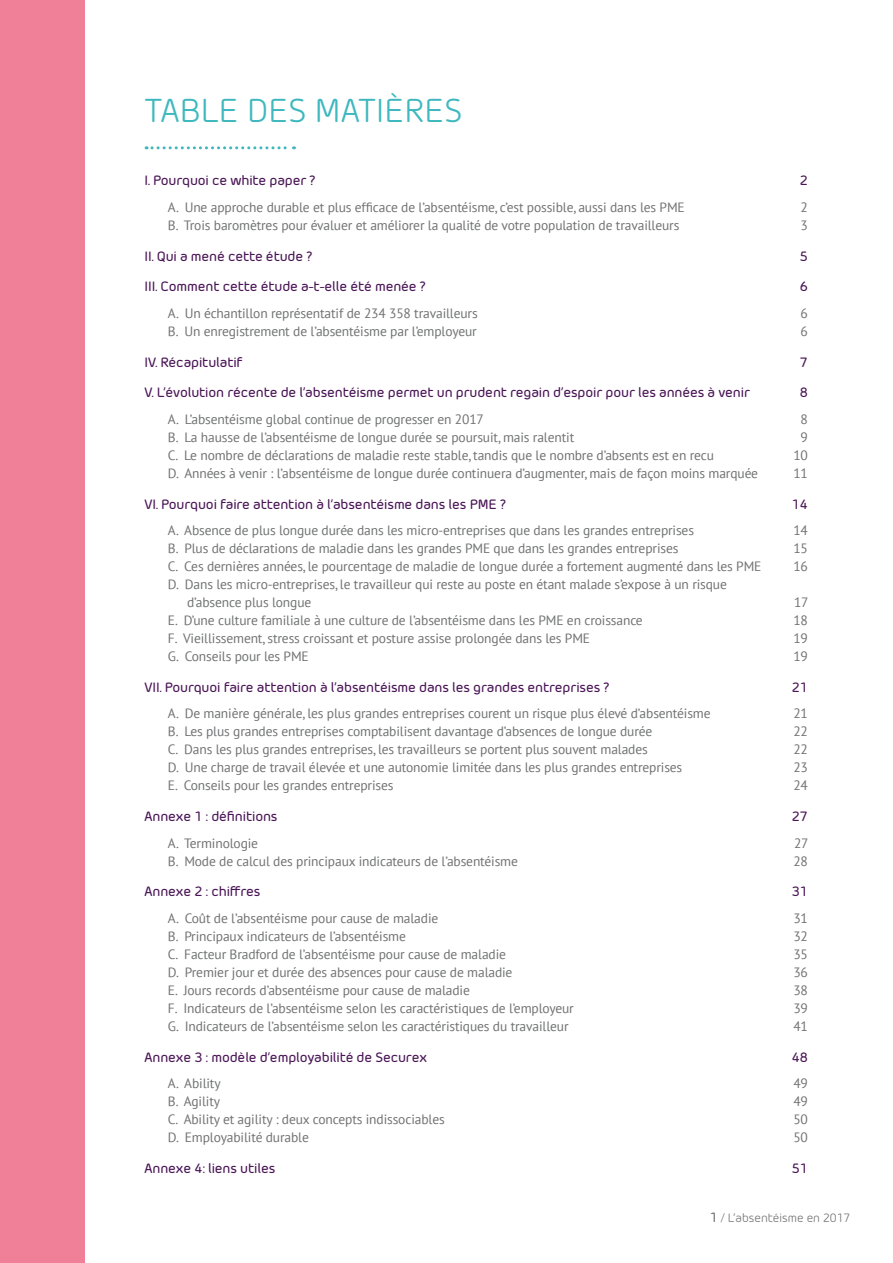
<style>
.page{position:relative;width:893px;height:1263px;background:#fff}
.page>*{position:absolute;margin:0;border:0;box-sizing:border-box;transform-origin:0 0}
.t1{font:33px "Morebi Rounded";letter-spacing:.005em;color:#3eb8be}
.t2{font:13.5px/18px "PT Sans";letter-spacing:-.01em;color:#707172}
.t3{font:500 13.5px "Morebi Rounded";letter-spacing:-.01em;color:#4a1556}
.t4{font:12px "Morebi Rounded";color:#707172}
.s1{font-weight:500;font-size:13.5px}
</style>
<div class="page">
<div style="left:1px;top:0;width:84px;height:1263px;background:#ef8097"></div>
<svg style="left:146px;top:146px;width:148px;height:3px"></svg>
<h1 class="t1" style="left:145px;top:88px;width:319px">TABLE DES MATIÈRES</h1>
<p class="t3" style="left:145px;top:171px;width:173px">I. Pourquoi ce white paper ?</p>
<p class="t3" style="left:800px;top:171px;width:10px">2</p>
<p class="t2" style="left:168px;top:198px;width:518px">A. Une approche durable et plus efficace de l’absentéisme, c’est possible, aussi dans les PME</p>
<p class="t2" style="left:801px;top:198px;width:9px">2</p>
<p class="t2" style="left:168px;top:216px;width:513px">B. Trois baromètres pour évaluer et améliorer la qualité de votre population de travailleurs</p>
<p class="t2" style="left:801px;top:216px;width:9px">3</p>
<p class="t3" style="left:145px;top:246px;width:170px">II. Qui a mené cette étude ?</p>
<p class="t3" style="left:800px;top:246px;width:10px">5</p>
<p class="t3" style="left:145px;top:277px;width:283px">III. Comment cette étude a-t-elle été menée ?</p>
<p class="t3" style="left:800px;top:277px;width:10px">6</p>
<p class="t2" style="left:168px;top:304px;width:311px">A. Un échantillon représentatif de 234 358 travailleurs</p>
<p class="t2" style="left:801px;top:304px;width:9px">6</p>
<p class="t2" style="left:168px;top:322px;width:310px">B. Un enregistrement de l’absentéisme par l’employeur</p>
<p class="t2" style="left:801px;top:322px;width:9px">6</p>
<p class="t3" style="left:145px;top:352px;width:99px">IV. Récapitulatif</p>
<p class="t3" style="left:800px;top:352px;width:10px">7</p>
<p class="t3" style="left:145px;top:383px;width:607px">V. L’évolution récente de l’absentéisme permet un prudent regain d’espoir pour les années à venir</p>
<p class="t3" style="left:800px;top:383px;width:10px">8</p>
<p class="t2" style="left:168px;top:410px;width:317px">A. L’absentéisme global continue de progresser en 2017</p>
<p class="t2" style="left:801px;top:410px;width:9px">8</p>
<p class="t2" style="left:168px;top:428px;width:408px">B. La hausse de l’absentéisme de longue durée se poursuit, mais ralentit</p>
<p class="t2" style="left:801px;top:428px;width:9px">9</p>
<p class="t2" style="left:168px;top:446px;width:547px">C. Le nombre de déclarations de maladie reste stable, tandis que le nombre d’absents est en recu</p>
<p class="t2" style="left:793px;top:446px;width:16px">10</p>
<p class="t2" style="left:168px;top:464px;width:592px">D. Années à venir : l’absentéisme de longue durée continuera d’augmenter, mais de façon moins marquée</p>
<p class="t2" style="left:793px;top:464px;width:16px">11</p>
<p class="t3" style="left:145px;top:494px;width:363px">VI. Pourquoi faire attention à l’absentéisme dans les PME ?</p>
<p class="t3" style="left:792px;top:494px;width:18px">14</p>
<p class="t2" style="left:168px;top:521px;width:528px">A. Absence de plus longue durée dans les micro-entreprises que dans les grandes entreprises</p>
<p class="t2" style="left:793px;top:521px;width:16px">14</p>
<p class="t2" style="left:168px;top:539px;width:512px">B. Plus de déclarations de maladie dans les grandes PME que dans les grandes entreprises</p>
<p class="t2" style="left:793px;top:539px;width:16px">15</p>
<p class="t2" style="left:168px;top:557px;width:595px">C. Ces dernières années, le pourcentage de maladie de longue durée a fortement augmenté dans les PME</p>
<p class="t2" style="left:793px;top:557px;width:16px">16</p>
<p class="t2" style="left:187px;top:575px;width:541px;text-indent:-19px">D. Dans les micro-entreprises, le travailleur qui reste au poste en étant malade s’expose à un risque d’absence plus longue</p>
<p class="t2" style="left:794px;top:593px;width:16px">17</p>
<p class="t2" style="left:168px;top:611px;width:476px">E. D’une culture familiale à une culture de l’absentéisme dans les PME en croissance</p>
<p class="t2" style="left:793px;top:611px;width:16px">18</p>
<p class="t2" style="left:168px;top:629px;width:424px">F. Vieillissement, stress croissant et posture assise prolongée dans les PME</p>
<p class="t2" style="left:793px;top:629px;width:16px">19</p>
<p class="t2" style="left:168px;top:647px;width:142px">G. Conseils pour les PME</p>
<p class="t2" style="left:793px;top:647px;width:16px">19</p>
<p class="t3" style="left:145px;top:677px;width:467px">VII. Pourquoi faire attention à l’absentéisme dans les grandes entreprises ?</p>
<p class="t3" style="left:792px;top:677px;width:18px">21</p>
<p class="t2" style="left:168px;top:704px;width:544px">A. De manière générale, les plus grandes entreprises courent un risque plus élevé d’absentéisme</p>
<p class="t2" style="left:793px;top:704px;width:16px">21</p>
<p class="t2" style="left:168px;top:722px;width:486px">B. Les plus grandes entreprises comptabilisent davantage d’absences de longue durée</p>
<p class="t2" style="left:793px;top:722px;width:16px">22</p>
<p class="t2" style="left:168px;top:740px;width:481px">C. Dans les plus grandes entreprises, les travailleurs se portent plus souvent malades</p>
<p class="t2" style="left:793px;top:740px;width:16px">22</p>
<p class="t2" style="left:168px;top:758px;width:516px">D. Une charge de travail élevée et une autonomie limitée dans les plus grandes entreprises</p>
<p class="t2" style="left:793px;top:758px;width:16px">23</p>
<p class="t2" style="left:168px;top:776px;width:227px">E. Conseils pour les grandes entreprises</p>
<p class="t2" style="left:793px;top:776px;width:16px">24</p>
<p class="t3" style="left:145px;top:806px;width:135px">Annexe 1 : définitions</p>
<p class="t3" style="left:792px;top:806px;width:18px">27</p>
<p class="t2" style="left:168px;top:833px;width:92px">A. Terminologie</p>
<p class="t2" style="left:794px;top:833px;width:16px">27</p>
<p class="t2" style="left:168px;top:851px;width:352px">B. Mode de calcul des principaux indicateurs de l’absentéisme</p>
<p class="t2" style="left:793px;top:851px;width:16px">28</p>
<p class="t3" style="left:145px;top:882px;width:118px">Annexe 2 : chiffres</p>
<p class="t3" style="left:792px;top:882px;width:18px">31</p>
<p class="t2" style="left:168px;top:909px;width:272px">A. Coût de l’absentéisme pour cause de maladie</p>
<p class="t2" style="left:793px;top:909px;width:16px">31</p>
<p class="t2" style="left:168px;top:927px;width:239px">B. Principaux indicateurs de l’absentéisme</p>
<p class="t2" style="left:793px;top:927px;width:16px">32</p>
<p class="t2" style="left:168px;top:945px;width:340px">C. Facteur Bradford de l’absentéisme pour cause de maladie</p>
<p class="t2" style="left:793px;top:945px;width:16px">35</p>
<p class="t2" style="left:168px;top:963px;width:346px">D. Premier jour et durée des absences pour cause de maladie</p>
<p class="t2" style="left:793px;top:963px;width:16px">36</p>
<p class="t2" style="left:168px;top:981px;width:303px">E. Jours records d’absentéisme pour cause de maladie</p>
<p class="t2" style="left:793px;top:981px;width:16px">38</p>
<p class="t2" style="left:168px;top:999px;width:407px">F. Indicateurs de l’absentéisme selon les caractéristiques de l’employeur</p>
<p class="t2" style="left:793px;top:999px;width:16px">39</p>
<p class="t2" style="left:168px;top:1017px;width:402px">G. Indicateurs de l’absentéisme selon les caractéristiques du travailleur</p>
<p class="t2" style="left:793px;top:1017px;width:16px">41</p>
<p class="t3" style="left:145px;top:1047px;width:284px">Annexe 3 : modèle d’employabilité de Securex</p>
<p class="t3" style="left:792px;top:1047px;width:18px">48</p>
<p class="t2" style="left:168px;top:1074px;width:54px">A. Ability</p>
<p class="t2" style="left:793px;top:1074px;width:16px">49</p>
<p class="t2" style="left:168px;top:1092px;width:54px">B. Agility</p>
<p class="t2" style="left:793px;top:1092px;width:16px">49</p>
<p class="t2" style="left:168px;top:1110px;width:278px">C. Ability et agility : deux concepts indissociables</p>
<p class="t2" style="left:793px;top:1110px;width:16px">50</p>
<p class="t2" style="left:168px;top:1128px;width:143px">D. Employabilité durable</p>
<p class="t2" style="left:793px;top:1128px;width:16px">50</p>
<p class="t3" style="left:145px;top:1158px;width:132px">Annexe 4: liens utiles</p>
<p class="t3" style="left:792px;top:1158px;width:18px">51</p>
<p class="t4" style="left:710px;top:1210px;width:142px"><span class="s1">1</span> / L’absentéisme en 2017</p>
</div>
